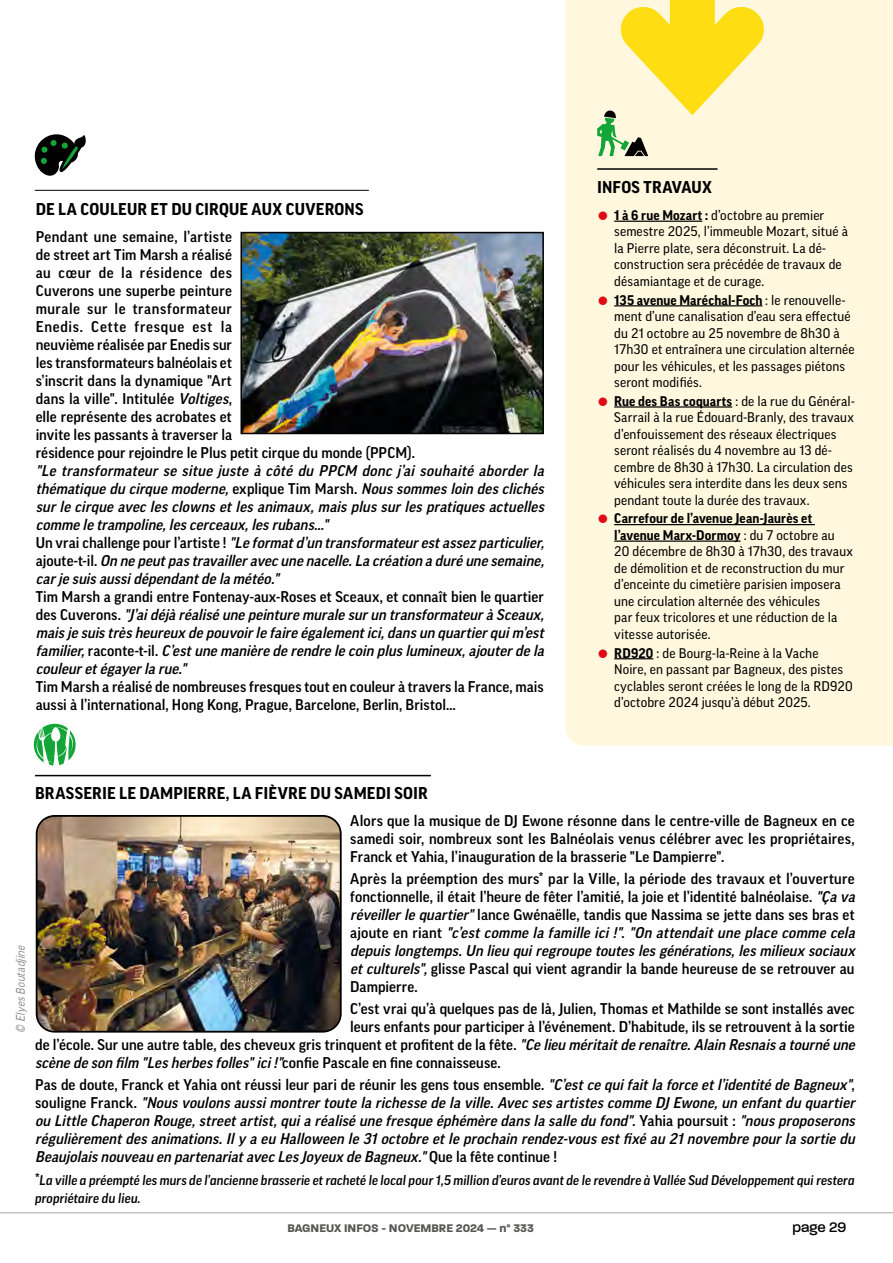
<style>
.page{position:relative;width:893px;height:1263px;background:#fff}
.page>*{position:absolute;margin:0;border:0;box-sizing:border-box;transform-origin:0 0}
.t1{font:700 16.5px "Good Pro";letter-spacing:.01em;color:#000}
.t2{font:500 15px/18px "Good Pro";letter-spacing:.005em;color:#000}
.t3{font:italic 500 15px/18px "Good Pro";letter-spacing:.005em;color:#000}
.t4{font:500 15px "Paralucent";color:#000}
.t5{font:13.5px/16.5px "Good Pro News";letter-spacing:.01em;color:#000}
.t6{font:italic 500 13.5px/18px "Good Pro";letter-spacing:.005em;color:#000}
.t7{font:700 13.5px/16.5px "Good Pro";letter-spacing:.01em;color:#000}
.t8{font:700 12px "Paralucent";color:#575756}
.t9{font:italic expanded 12px "Good Pro";color:#878787;scale:.8 1}
.s1{font-style:italic}
.s2{font-style:normal}
.s3{color:#df0a15}
.s4{font-family:"Good Pro";font-weight:700}
.s5{font-family:"Good Pro News";font-weight:400}
.s6{font-style:normal;font-size:15px}
</style>
<div class="page">
<hr style="left:0;top:1212px;width:893px;height:1px;background:#c9c1be">
<div style="left:566px;top:0;width:327px;height:745px;background:#fff8de"></div>
<svg style="left:34px;top:723px;width:41px;height:43px"></svg>
<hr style="left:35px;top:775px;width:396px;height:1px;background:#000">
<svg style="left:35px;top:134px;width:51px;height:42px"></svg>
<svg style="left:580px;top:0;width:225px;height:156px"></svg>
<hr style="left:35px;top:190px;width:334px;height:1px;background:#000">
<hr style="left:597px;top:168px;width:120px;height:2px;background:#000">
<img style="left:243px;top:235px;width:298px;height:196px">
<div style="left:240px;top:232px;width:304px;height:202px;border:2px solid #000"></div>
<hr style="left:614px;top:221px;width:88px;height:1px;background:#000">
<hr style="left:614px;top:305px;width:148px;height:1px;background:#000">
<hr style="left:614px;top:406px;width:118px;height:2px;background:#000">
<hr style="left:614px;top:524px;width:201px;height:1px;background:#000">
<hr style="left:614px;top:540px;width:127px;height:2px;background:#000">
<hr style="left:614px;top:658px;width:39px;height:1px;background:#000">
<img style="left:37px;top:816px;width:302px;height:216px">
<div style="left:36px;top:815px;width:306px;height:217px;border:2px solid #000;border-radius:18px"></div>
<p class="t1" style="left:36px;top:200px;width:329px">DE LA COULEUR ET DU CIRQUE AUX CUVERONS</p>
<p class="t2" style="left:36px;top:227px;width:381px">Pendant une semaine, l’artiste<br>de street art Tim Marsh a réalisé<br>au cœur de la résidence des<br>Cuverons une superbe peinture<br>murale sur le transformateur<br>Enedis. Cette fresque est la<br>neuvième réalisée par Enedis sur<br>les transformateurs balnéolais et<br>s’inscrit dans la dynamique "Art<br>dans la ville". Intitulée <span class="s1">Voltiges</span>,<br>elle représente des acrobates et<br>invite les passants à traverser la<br>résidence pour rejoindre le Plus petit cirque du monde (PPCM).</p>
<p class="t3" style="left:36px;top:461px;width:513px">"Le transformateur se situe juste à côté du PPCM donc j ’ai souhaité aborder la thématique du cirque moderne,<span class="s2">e x p l i q u e T i m M a r s h .</span> Noussommesloin desclichés surle cirque avec lesclownsetlesanimaux,maisplussurlespratiquesactuelles comme le trampoline,lescerceaux,lesrubans…"<br><span class="s2">U n v r a i c h a l l e n g e p o u r l ’ a r t i s t e !</span> "Le formatd’un transformateurestassezparticulier, <span class="s2">aj o u t e - t - i l .</span> On ne peutpastravailleravecune nacelle.La création a duré une semaine, carje suisaussidépendantde la météo."</p>
<p class="t3" style="left:36px;top:587px;width:513px"><span class="s2">Tim Marsh a grandi entre Fontenay-aux-Roses et Sceaux, et connaît bien le quartier d e s C u v e r o n s .</span> "J ’aidéjà réalisé une peinture murale surun transformateurà Sceaux, maisje suistrèsheureux de pouvoirle faire égalementici,dansun quartierquim’est familier,<span class="s2">r a c o n t e - t - i l .</span> C’estune manière de rendre le coin pluslumineux,ajouterde la couleuretégayerla rue."</p>
<p class="t2" style="left:36px;top:677px;width:510px">Tim Marsh a réalisé de nombreuses fresques tout en couleur à travers la France, mais aussi à l’international, Hong Kong, Prague, Barcelone, Berlin, Bristol…</p>
<p class="t1" style="left:597px;top:178px;width:116px">INFOS TRAVAUX</p>
<p class="t5" style="left:614px;top:207px;width:235px;text-indent:-17px"><span class="s3">●</span> <span class="s4">1 à 6 rue Mozart :</span> d’octobre au premier semestre 2025, l’immeuble Mozart, situé à la Pierre plate, sera déconstruit. La dé&shy;construction sera précédée de travaux de désamiantage et de curage.</p>
<p class="t7" style="left:597px;top:291px;width:250px"><span class="s3">●</span> 135 avenue Maréchal-Foch <span class="s5">: le renouvelle-</span></p>
<p class="t5" style="left:614px;top:308px;width:242px">ment d’une canalisation d’eau sera effectué du 21 octobre au 25 novembre de 8h30 à 17h30 et entraînera une circulation alternée pour les véhicules, et les passages piétons seront modifiés.</p>
<p class="t5" style="left:614px;top:393px;width:242px;text-indent:-17px"><span class="s3">●</span> <span class="s4">Rue des Bas coquarts</span> : de la rue du Général-Sarrail à la rue Édouard-Branly, des travaux d’enfouissement des réseaux électriques seront réalisés du 4 novembre au 13 dé&shy;cembre de 8h30 à 17h30. La circulation des véhicules sera interdite dans les deux sens pendant toute la durée des travaux.</p>
<p class="t7" style="left:614px;top:510px;width:222px;text-indent:-17px"><span class="s3">●</span> Carrefour de l’avenue Jean-Jaurès et l’avenue Marx-Dormoy <span class="s5">: du 7 octobre au</span></p>
<p class="t5" style="left:614px;top:543px;width:240px">20 décembre de 8h30 à 17h30, des travaux de démolition et de reconstruction du mur d’enceinte du cimetière parisien imposera une circulation alternée des véhicules<br>par feux tricolores et une réduction de la vitesse autorisée.</p>
<p class="t5" style="left:614px;top:644px;width:240px;text-indent:-17px"><span class="s3">●</span> <span class="s4">RD920</span> : de Bourg-la-Reine à la Vache Noire, en passant par Bagneux, des pistes cyclables seront créées le long de la RD920 d’octobre 2024 jusqu’à début 2025.</p>
<p class="t9" style="left:14px;top:1032px;width:114px;rotate:-90deg">© ElyesBoutadjine</p>
<p class="t1" style="left:35px;top:784px;width:394px">BRASSERIE LE DAMPIERRE, LA FIÈVRE DU SAMEDI SOIR</p>
<p class="t2" style="left:350px;top:811px;width:506px;text-align:justify">Alors que la musique de DJ Ewone résonne dans le centre-ville de Bagneux en ce samedi soir, nombreux sont les Balnéolais venus célébrer avec les propriétaires, Franck et Yahia, l’inauguration de la brasserie "Le Dampierre".</p>
<p class="t2" style="left:350px;top:869px;width:510px">Après la préemption des murs* par la Ville, la période des travaux et l’ouverture fonctionnelle, il était l’heure de fêter l’amitié, la joie et l’identité balnéolaise. <span class="s1">"Ça va réveillerle quartier"</span>lance Gwénaëlle, tandis que Nassima se jette dans ses bras et aj o u t e e n r i a n t <span class="s1">"c’estcomme la famille ici!"</span>. <span class="s1">"On attendaitune place comme cela depuislongtemps.Un lieu quiregroupe touteslesgénérations,lesmilieux sociaux etculturels",</span>glisse Pascal qui vient agrandir la bande heureuse de se retrouver au Dampierre.</p>
<p class="t2" style="left:350px;top:1000px;width:506px">C’est vrai qu’à quelques pas de là, Julien, Thomas et Mathilde se sont installés avec</p>
<p class="t2" style="left:350px;top:1018px;width:506px">leurs enfants pour participer à l’événement. D’habitude, ils se retrouvent à la sortie</p>
<p class="t2" style="left:35px;top:1036px;width:825px">de l’école. Sur une autre table, des cheveux gris trinquent et profitent de la fête. <span class="s1">"Ce lieu méritaitde renaître.Alain Resnaisa tourné une</span></p>
<p class="t3" style="left:35px;top:1054px;width:467px">scène de son film "Lesherbesfolles"ici!"<span class="s2">co nfi e Pasca l e e n fi n e co n n ai sse u se .</span></p>
<p class="t3" style="left:35px;top:1076px;width:825px"><span class="s2">Pas de doute, Franck et Yahia ont réussi leur pari de réunir les gens tous ensemble.</span> "C’estce quifaitla force etl’identité de Bagneux"<span class="s2">, s o u l i g n e F r a n c k .</span> "Nousvoulonsaussimontrertoute la richesse de la ville.Avec sesartistescomme DJ Ewone,un enfantdu quartier ou Little Chaperon Rouge,streetartist,quia réalisé une fresque éphémère dansla salle du fond".<span class="s2">Ya h i a p o u r s u i t :</span> "nousproposerons régulièrementdesanimations.Ily a eu Halloween le 31octobre etle prochain rendez-vousestfixé au 21novembre pourla sortie du Beaujolaisnouveau en partenariatavecLesJoyeux de Bagneux."<span class="s2">Q u e l a f ê t e c o n t i n u e !</span></p>
<p class="t6" style="left:35px;top:1171px;width:821px"><span class="s6">*</span>La ville a préempté les murs de l’ancienne brasserie et racheté le local pour 1,5 million d’euros avant de le revendre à Vallée Sud Développement qui restera propriétaire du lieu.</p>
<p class="t8" style="left:288px;top:1221px;width:248px">BAGNEUX INFOS - NOVEMBRE 2024 — n° 333</p>
<p class="t4" style="left:793px;top:1218px;width:55px">page 29</p>
</div>
